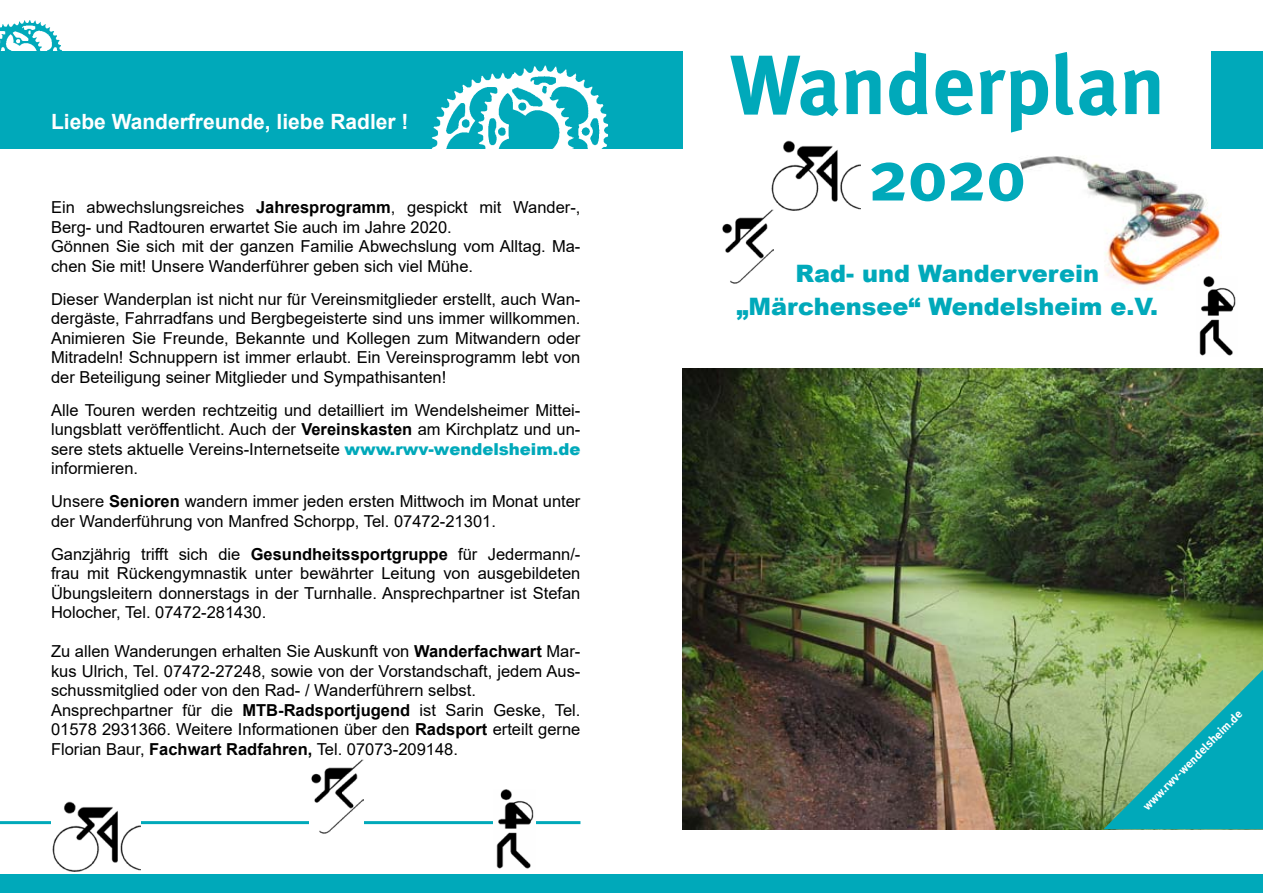
<style>
.page{position:relative;width:1263px;height:893px;background:#fff}
.page>*{position:absolute;margin:0;border:0;box-sizing:border-box;transform-origin:0 0}
.t1{font:700 84px "Meta Plus";color:#00a9ba}
.t2{font:700 72px "Meta Plus";color:#00a9ba}
.t3{font:900 24px/33px "Arial";color:#00a9ba;text-align:center}
.t4{font:700 21px "Arial";color:#fff}
.t5{font:16.5px/19.5px "Arial";color:#000}
.t6{font:700 12px "Meta Plus";color:#fff}
.s1{font-weight:700}
.s2{font-weight:900;color:#00a9ba}
</style>
<div class="page">
<img style="left:1020px;top:156px;width:202px;height:134px">
<img style="left:682px;top:368px;width:581px;height:461px">
<div style="left:1212px;top:51px;width:51px;height:98px;background:#00a9ba"></div>
<div style="left:0;top:51px;width:682px;height:98px;background:#00a9ba"></div>
<img style="left:771px;top:140px;width:89px;height:70px">
<img style="left:722px;top:209px;width:52px;height:75px">
<img style="left:1196px;top:276px;width:40px;height:80px">
<img style="left:0;top:20px;width:62px;height:31px">
<hr style="left:0;top:821px;width:580px;height:3px;background:#00a9ba">
<svg style="left:1103px;top:670px;width:160px;height:159px;background:#50af99"></svg>
<img style="left:51px;top:801px;width:89px;height:71px">
<img style="left:310px;top:759px;width:54px;height:75px">
<img style="left:493px;top:789px;width:42px;height:80px">
<img style="left:431px;top:65px;width:177px;height:84px">
<div style="left:0;top:875px;width:1263px;height:18px;background:#00a9ba"></div>
<p class="t4" style="left:51px;top:107px;width:359px">Liebe Wanderfreunde, liebe Radler !</p>
<p class="t5" style="left:51px;top:198px;width:531px">Ein abwechslungsreiches <span class="s1">Jahresprogramm</span>, gespickt mit Wander-, Berg- und Radtouren erwartet Sie auch im Jahre 2020.<br>Gönnen Sie sich mit der ganzen Familie Abwechslung vom Alltag. Ma&shy;chen Sie mit! Unsere Wanderführer geben sich viel Mühe.</p>
<p class="t5" style="left:51px;top:289px;width:531px;text-align:justify">Dieser Wanderplan ist nicht nur für Vereinsmitglieder erstellt, auch Wan&shy;dergäste, Fahrradfans und Bergbegeisterte sind uns immer willkommen.<br>Animieren Sie Freunde, Bekannte und Kollegen zum Mitwandern oder Mitradeln! Schnuppern ist immer erlaubt. Ein Vereinsprogramm lebt von der Beteiligung seiner Mitglieder und Sympathisanten!</p>
<p class="t5" style="left:51px;top:400px;width:531px;text-align:justify">Alle Touren werden rechtzeitig und detailliert im Wendelsheimer Mittei&shy;lungsblatt veröffentlicht. Auch der <span class="s1">Vereinskasten</span> am Kirchplatz und un&shy;sere stets aktuelle Vereins-Internetseite <span class="s2">www.rwv-wendelsheim.de </span>informieren.</p>
<p class="t5" style="left:51px;top:492px;width:531px">Unsere <span class="s1">Senioren</span> wandern immer jeden ersten Mittwoch im Monat unter der Wanderführung von Manfred Schorpp, Tel. 07472-21301.</p>
<p class="t5" style="left:51px;top:544px;width:531px;text-align:justify">Ganzjährig trifft sich die <span class="s1">Gesundheitssportgruppe</span> für Jedermann/- frau mit Rückengymnastik unter bewährter Leitung von ausgebildeten Übungsleitern donnerstags in der Turnhalle. Ansprechpartner ist Stefan Holocher, Tel. 07472-281430.</p>
<p class="t5" style="left:51px;top:642px;width:531px">Zu allen Wanderungen erhalten Sie Auskunft von <span class="s1">Wanderfachwart</span> Mar&shy;kus Ulrich, Tel. 07472-27248, sowie von der Vorstandschaft, jedem Aus&shy;schussmitglied oder von den Rad- / Wanderführern selbst.<br>Ansprechpartner für die <span class="s1">MTB-Radsportjugend</span> ist Sarin Geske, Tel.<br>01578 2931366. Weitere Informationen über den <span class="s1">Radsport</span> erteilt gerne Florian Baur, <span class="s1">Fachwart Radfahren,</span> Tel. 07073-209148.</p>
<h1 class="t1" style="left:729px;top:36px;width:437px">Wanderplan</h1>
<h2 class="t2" style="left:869px;top:134px;width:158px">2020</h2>
<h3 class="t3" style="left:736px;top:256px;width:423px">Rad- und Wanderverein „Märchensee“ Wendelsheim e.V.</h3>
<p class="t6" style="left:1140px;top:803px;width:137px;rotate:-45deg">www.rwv-wendelsheim.de</p>
</div>
